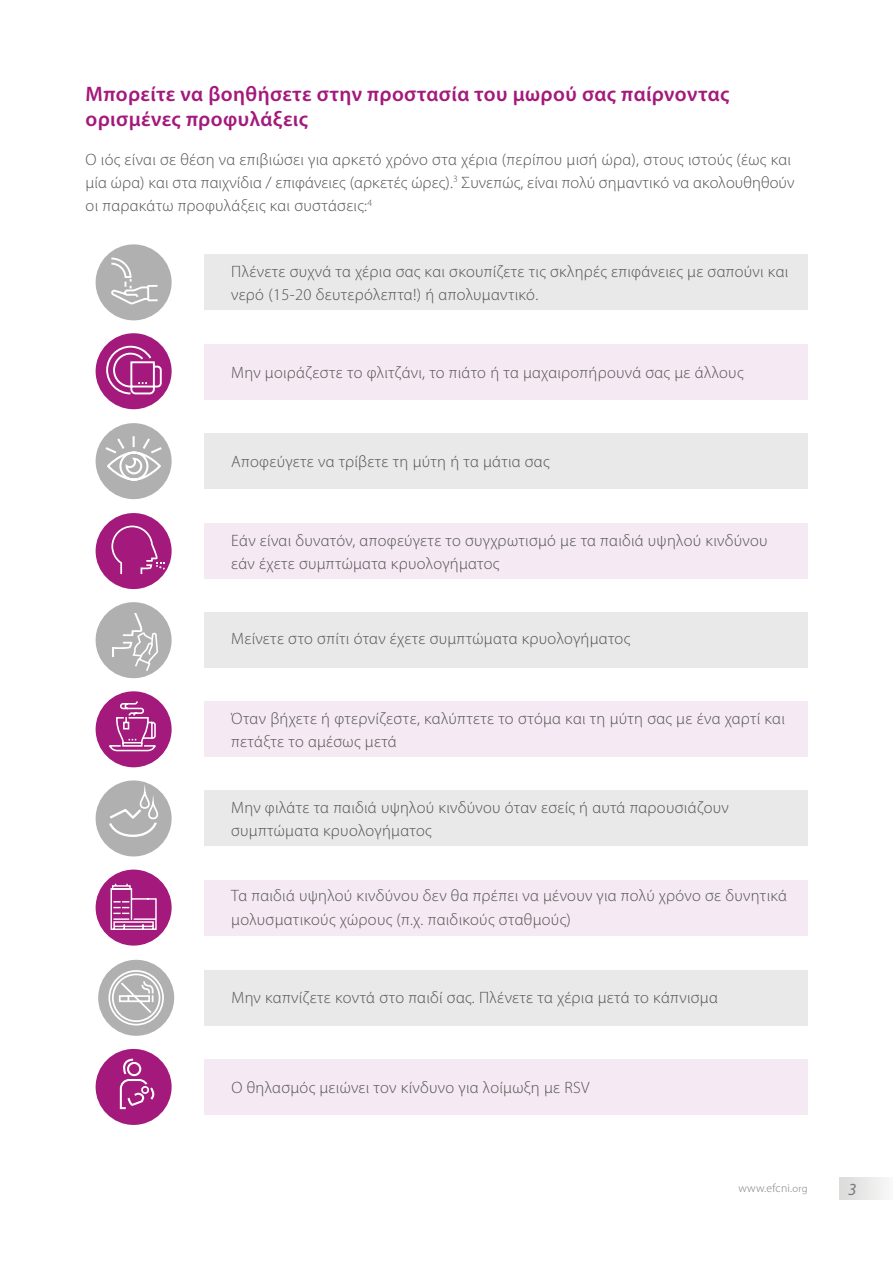
<style>
.page{position:relative;width:893px;height:1263px;background:#fff}
.page>*{position:absolute;margin:0;border:0;box-sizing:border-box;transform-origin:0 0}
.t1{font:600 21px/25.7px "Myriad Pro";letter-spacing:.02em;color:#a3197c}
.t2{font:italic 17.1px "Myriad Pro";color:#7a7a79}
.t3{font:300 16.5px/23.2px "Myriad Pro";letter-spacing:.02em;color:#525251}
.t4{font:300 11.7px "Myriad Pro";letter-spacing:.02em;color:#7a7a79}
.s1{font-size:10.65px}
</style>
<div class="page">
<div style="left:839px;top:1177px;width:54px;height:22px;background:linear-gradient(to right,#dadada,#f8f8f8)"></div>
<div style="left:204px;top:255px;width:603px;height:55px;background:#e9e9e9"></div>
<div style="left:204px;top:344px;width:603px;height:55px;background:#f5eaf4"></div>
<div style="left:204px;top:433px;width:603px;height:56px;background:#e9e9e9"></div>
<div style="left:204px;top:523px;width:603px;height:56px;background:#f5eaf4"></div>
<div style="left:204px;top:612px;width:603px;height:56px;background:#e9e9e9"></div>
<div style="left:204px;top:702px;width:603px;height:55px;background:#f5eaf4"></div>
<div style="left:204px;top:791px;width:603px;height:55px;background:#e9e9e9"></div>
<div style="left:204px;top:880px;width:603px;height:55px;background:#f5eaf4"></div>
<div style="left:204px;top:970px;width:603px;height:55px;background:#e9e9e9"></div>
<div style="left:204px;top:1059px;width:603px;height:55px;background:#f5eaf4"></div>
<hr style="left:0;top:647px;width:1px;height:467px;background:#525251">
<div style="left:96px;top:333px;width:76px;height:76px;background:#a3197c;border-radius:50%"></div>
<svg style="left:105px;top:345px;width:58px;height:50px"></svg>
<div style="left:98px;top:960px;width:76px;height:76px;background:#b0b0b0;border-radius:50%"></div>
<svg style="left:108px;top:969px;width:57px;height:57px"></svg>
<div style="left:96px;top:423px;width:76px;height:76px;background:#b0b0b0;border-radius:50%"></div>
<svg style="left:103px;top:436px;width:61px;height:45px"></svg>
<div style="left:96px;top:869px;width:76px;height:76px;background:#a3197c;border-radius:50%"></div>
<svg style="left:110px;top:883px;width:47px;height:47px"></svg>
<div style="left:96px;top:691px;width:76px;height:76px;background:#a3197c;border-radius:50%"></div>
<svg style="left:108px;top:700px;width:48px;height:52px"></svg>
<div style="left:96px;top:244px;width:76px;height:76px;background:#b0b0b0;border-radius:50%"></div>
<svg style="left:110px;top:244px;width:50px;height:61px"></svg>
<div style="left:96px;top:780px;width:76px;height:76px;background:#b0b0b0;border-radius:50%"></div>
<svg style="left:109px;top:790px;width:50px;height:47px"></svg>
<div style="left:96px;top:513px;width:76px;height:76px;background:#a3197c;border-radius:50%"></div>
<svg style="left:111px;top:526px;width:54px;height:48px"></svg>
<div style="left:96px;top:602px;width:76px;height:76px;background:#b0b0b0;border-radius:50%"></div>
<svg style="left:110px;top:604px;width:49px;height:69px"></svg>
<div style="left:96px;top:1049px;width:76px;height:76px;background:#a3197c;border-radius:50%"></div>
<svg style="left:119px;top:1058px;width:36px;height:52px"></svg>
<p class="t1" style="left:86px;top:80px;width:645px">Μπορείτε να βοηθήσετε στην προστασία του μωρού σας παίρνοντας ορισμένες προφυλάξεις</p>
<p class="t3" style="left:86px;top:148px;width:710px">Ο ιός είναι σε θέση να επιβιώσει για αρκετό χρόνο στα χέρια (περίπου μισή ώρα), στους ιστούς (έως και μία ώρα) και στα παιχνίδια / επιφάνειες (αρκετές ώρες).<sup>3</sup> Συνεπώς, είναι πολύ σημαντικό να ακολουθηθούν οι παρακάτω προφυλάξεις και συστάσεις:<sup>4</sup></p>
<p class="t3" style="left:231px;top:260px;width:558px">Πλένετε συχνά τα χέρια σας και σκουπίζετε τις σκληρές επιφάνειες με σαπούνι και νερό (15-20 δευτερόλεπτα!) ή απολυμαντικό.</p>
<p class="t3" style="left:231px;top:361px;width:514px">Μην μοιράζεστε το φλιτζάνι, το πιάτο ή τα μαχαιροπήρουνά σας με άλλους</p>
<p class="t3" style="left:231px;top:450px;width:320px">Αποφεύγετε να τρίβετε τη μύτη ή τα μάτια σας</p>
<p class="t3" style="left:231px;top:529px;width:538px">Εάν είναι δυνατόν, αποφεύγετε το συγχρωτισμό με τα παιδιά υψηλού κινδύνου εάν έχετε συμπτώματα κρυολογήματος</p>
<p class="t3" style="left:231px;top:627px;width:400px">Μείνετε στο σπίτι όταν έχετε συμπτώματα κρυολογήματος</p>
<p class="t3" style="left:231px;top:707px;width:555px">Όταν βήχετε ή φτερνίζεστε, καλύπτετε το στόμα και τη μύτη σας με ένα χαρτί και πετάξτε το αμέσως μετά</p>
<p class="t3" style="left:231px;top:796px;width:499px">Μην φιλάτε τα παιδιά υψηλού κινδύνου όταν εσείς ή αυτά παρουσιάζουν συμπτώματα κρυολογήματος</p>
<p class="t3" style="left:231px;top:884px;width:557px">Τα παιδιά υψηλού κινδύνου δεν θα πρέπει να μένουν για πολύ χρόνο σε δυνητικά μολυσματικούς χώρους (π.χ. παιδικούς σταθμούς)</p>
<p class="t3" style="left:231px;top:986px;width:488px">Μην καπνίζετε κοντά στο παιδί σας. Πλένετε τα χέρια μετά το κάπνισμα</p>
<p class="t3" style="left:231px;top:1076px;width:359px">Ο θηλασμός μειώνει τον κίνδυνο για λοίμωξη με RSV</p>
<p class="t4" style="left:738px;top:1182px;width:71px">www.efcni.<span class="s1">org</span></p>
<p class="t2" style="left:848px;top:1178px;width:10px">3</p>
</div>
